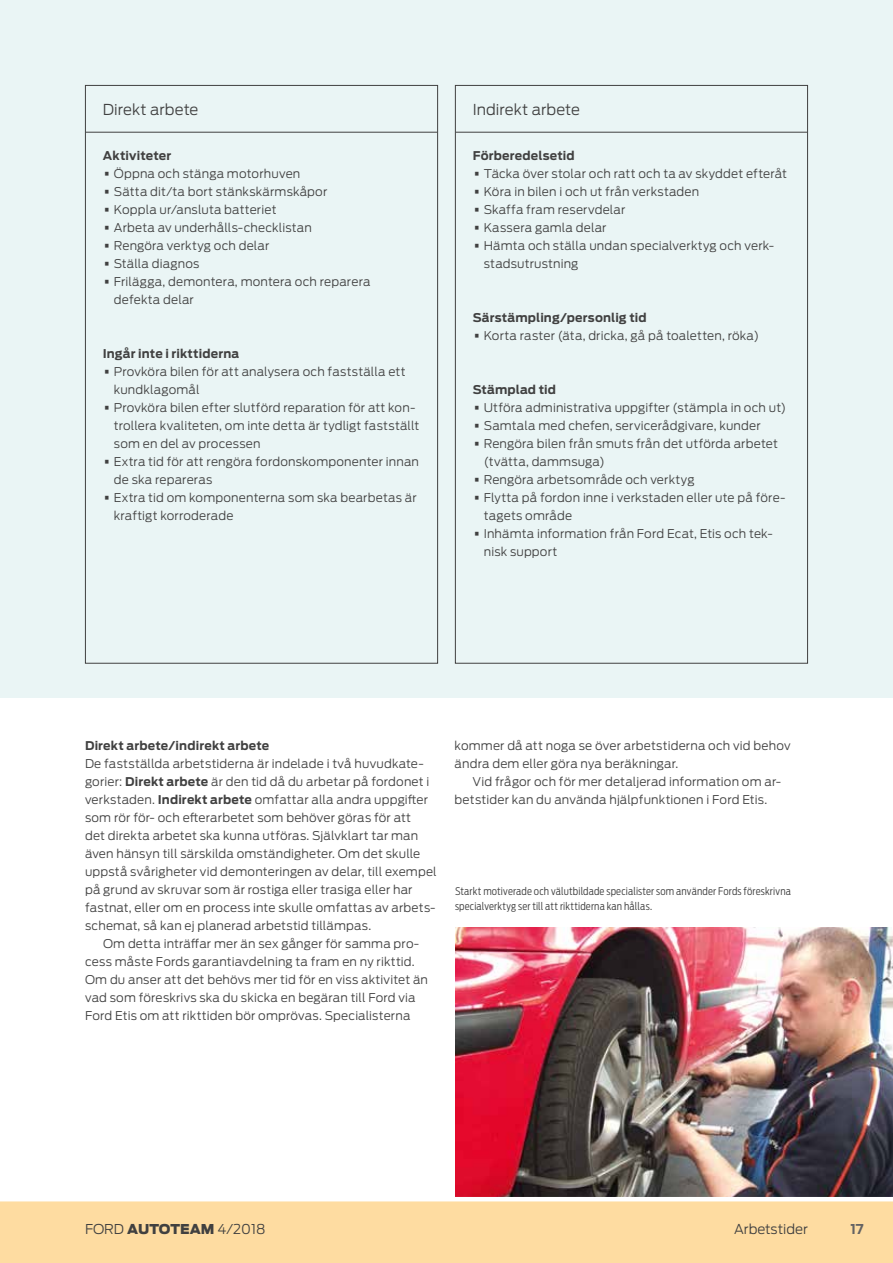
<style>
.page{position:relative;width:893px;height:1263px;background:#fff}
.page>*{position:absolute;margin:0;border:0;box-sizing:border-box;transform-origin:0 0}
.t1{font:300 15px "Ford Antenna";color:#404040}
.t2{font:300 13.5px "Ford Antenna";color:#404040}
.t3{font:700 13.5px "Ford Antenna";color:#646363}
.t4{font:300 12px/18px "Ford Antenna";letter-spacing:.015em;color:#404040}
.t5{font:700 12px "Ford Antenna";letter-spacing:.015em;color:#404040}
.t6{font:300 10.5px/15px "Ford Antenna Cond";letter-spacing:.015em;color:#404040}
.s1{font-size:24px}
.s2{font-weight:700}
.s3{font-weight:900}
</style>
<div class="page">
<div style="left:0;top:1199px;width:893px;height:64px;background:#fedca1"></div>
<img style="left:455px;top:927px;width:438px;height:270px">
<div style="left:0;top:0;width:893px;height:697px;background:#eaf5f5"></div>
<hr style="left:0;top:0;width:1px;height:1201px;background:#fff">
<hr style="left:0;top:1197px;width:893px;height:4px;background:#fff">
<hr style="left:86px;top:132px;width:351px;height:1px;background:#404040">
<hr style="left:456px;top:132px;width:351px;height:1px;background:#404040">
<p class="t1" style="left:103px;top:97px;width:97px">Direkt arbete</p>
<p class="t5" style="left:103px;top:145px;width:70px">Aktiviteter</p>
<p class="t4" style="left:103px;top:163px;width:199px"><span class="s1">•</span> Öppna och stänga motorhuven</p>
<p class="t4" style="left:103px;top:181px;width:226px"><span class="s1">•</span> Sätta dit/ta bort stänkskärmskåpor</p>
<p class="t4" style="left:103px;top:199px;width:175px"><span class="s1">•</span> Koppla ur/ansluta batteriet</p>
<p class="t4" style="left:103px;top:217px;width:211px"><span class="s1">•</span> Arbeta av underhålls-checklistan</p>
<p class="t4" style="left:103px;top:235px;width:168px"><span class="s1">•</span> Rengöra verktyg och delar</p>
<p class="t4" style="left:103px;top:253px;width:98px"><span class="s1">•</span> Ställa diagnos</p>
<p class="t4" style="left:114px;top:271px;width:258px;text-indent:-11px"><span class="s1">•</span> Frilägga, demontera, montera och reparera defekta delar</p>
<p class="t5" style="left:103px;top:343px;width:138px">Ingår inte i rikttiderna</p>
<p class="t4" style="left:114px;top:361px;width:293px;text-indent:-11px"><span class="s1">•</span> Provköra bilen för att analysera och fastställa ett kundklagomål</p>
<p class="t4" style="left:114px;top:397px;width:307px;text-indent:-11px"><span class="s1">•</span> Provköra bilen efter slutförd reparation för att kon&shy;trollera kvaliteten, om inte detta är tydligt fastställt som en del av processen</p>
<p class="t4" style="left:114px;top:451px;width:307px;text-indent:-11px"><span class="s1">•</span> Extra tid för att rengöra fordonskomponenter innan de ska repareras</p>
<p class="t4" style="left:114px;top:487px;width:304px;text-indent:-11px"><span class="s1">•</span> Extra tid om komponenterna som ska bearbetas är kraftigt korroderade</p>
<p class="t1" style="left:473px;top:97px;width:109px">Indirekt arbete</p>
<p class="t5" style="left:473px;top:145px;width:104px">Förberedelsetid</p>
<p class="t4" style="left:473px;top:163px;width:316px"><span class="s1">•</span> Täcka över stolar och ratt och ta av skyddet efteråt</p>
<p class="t4" style="left:473px;top:181px;width:228px"><span class="s1">•</span> Köra in bilen i och ut från verkstaden</p>
<p class="t4" style="left:473px;top:199px;width:154px"><span class="s1">•</span> Skaffa fram reservdelar</p>
<p class="t4" style="left:473px;top:217px;width:135px"><span class="s1">•</span> Kassera gamla delar</p>
<p class="t4" style="left:484px;top:235px;width:292px;text-indent:-11px"><span class="s1">•</span> Hämta och ställa undan specialverktyg och verk&shy;stadsutrustning</p>
<p class="t5" style="left:473px;top:307px;width:175px">Särstämpling/personlig tid</p>
<p class="t4" style="left:473px;top:325px;width:288px"><span class="s1">•</span> Korta raster (äta, dricka, gå på toaletten, röka)</p>
<p class="t5" style="left:473px;top:379px;width:85px">Stämplad tid</p>
<p class="t4" style="left:473px;top:397px;width:315px"><span class="s1">•</span> Utföra administrativa uppgifter (stämpla in och ut)</p>
<p class="t4" style="left:473px;top:415px;width:290px"><span class="s1">•</span> Samtala med chefen, servicerådgivare, kunder</p>
<p class="t4" style="left:484px;top:433px;width:296px;text-indent:-11px"><span class="s1">•</span> Rengöra bilen från smuts från det utförda arbetet (tvätta, dammsuga)</p>
<p class="t4" style="left:473px;top:469px;width:223px"><span class="s1">•</span> Rengöra arbetsområde och verktyg</p>
<p class="t4" style="left:484px;top:487px;width:303px;text-indent:-11px"><span class="s1">•</span> Flytta på fordon inne i verkstaden eller ute på före&shy;tagets område</p>
<p class="t4" style="left:484px;top:523px;width:290px;text-indent:-11px"><span class="s1">•</span> Inhämta information från Ford Ecat, Etis och tek&shy;nisk support</p>
<p class="t5" style="left:85px;top:735px;width:186px">Direkt arbete/indirekt arbete</p>
<p class="t4" style="left:85px;top:754px;width:353px">De fastställda arbetstiderna är indelade i två huvudkate&shy;gorier: <span class="s2">Direkt arbete</span> är den tid då du arbetar på fordonet i verkstaden. <span class="s2">Indirekt arbete</span> omfattar alla andra uppgifter som rör för- och efterarbetet som behöver göras för att<br>det direkta arbetet ska kunna utföras. Självklart tar man även hänsyn till särskilda omständigheter. Om det skulle uppstå svårigheter vid demonteringen av delar, till exempel på grund av skruvar som är rostiga eller trasiga eller har fastnat, eller om en process inte skulle omfattas av arbets&shy;schemat, så kan ej planerad arbetstid tillämpas.</p>
<p class="t4" style="left:85px;top:934px;width:345px;text-indent:18px">Om detta inträffar mer än sex gånger för samma pro&shy;cess måste Fords garantiavdelning ta fram en ny rikttid.<br>Om du anser att det behövs mer tid för en viss aktivitet än vad som föreskrivs ska du skicka en begäran till Ford via Ford Etis om att rikttiden bör omprövas. Specialisterna</p>
<p class="t4" style="left:455px;top:736px;width:337px">kommer då att noga se över arbetstiderna och vid behov ändra dem eller göra nya beräkningar.</p>
<p class="t4" style="left:455px;top:772px;width:328px;text-indent:18px">Vid frågor och för mer detaljerad information om ar&shy;betstider kan du använda hjälpfunktionen i Ford Etis.</p>
<p class="t6" style="left:455px;top:882px;width:337px">Starkt motiverade och välutbildade specialister som använder Fords föreskrivna specialverktyg ser till att rikttiderna kan hållas.</p>
<p class="t2" style="left:85px;top:1218px;width:182px">FORD <span class="s3">AUTOTEAM</span> 4/2018</p>
<p class="t2" style="left:734px;top:1218px;width:75px">Arbetstider</p>
<p class="t3" style="left:850px;top:1217px;width:15px">17</p>
</div>
